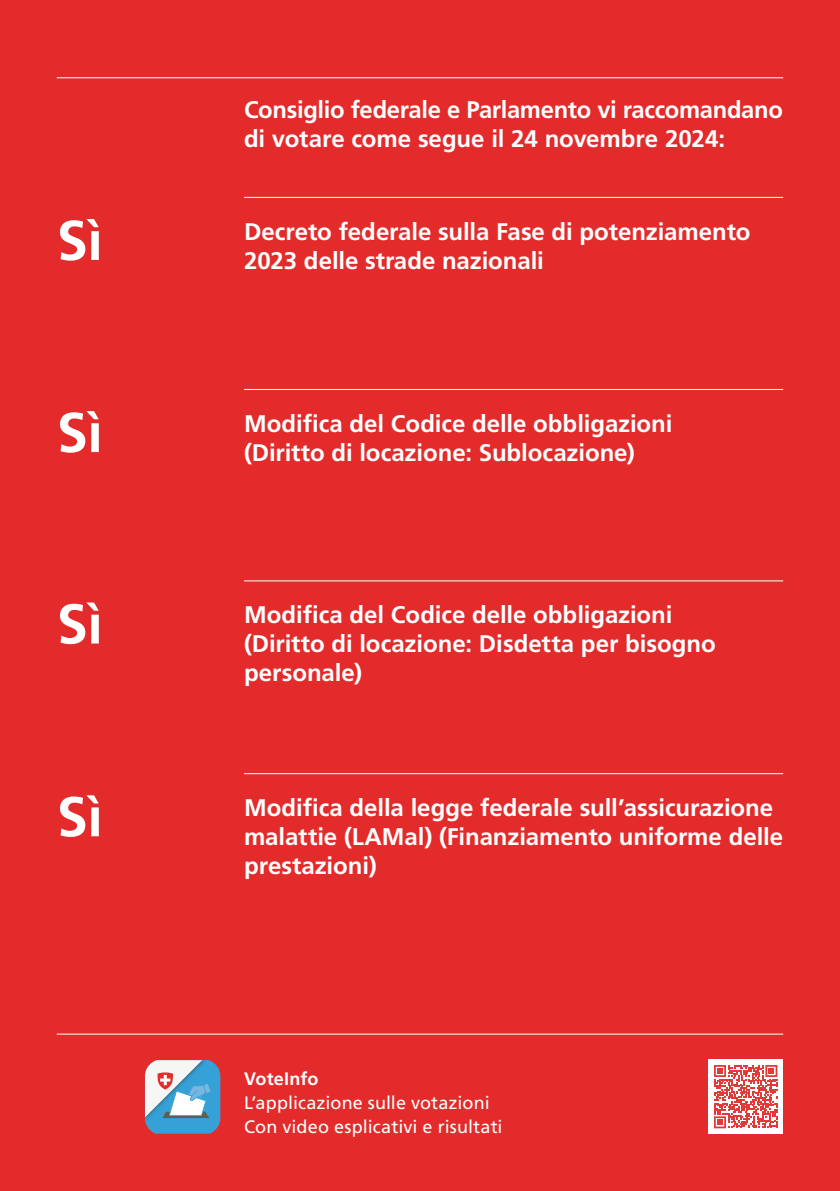
<style>
.page{position:relative;width:840px;height:1191px;background:#fff}
.page>*{position:absolute;margin:0;border:0;box-sizing:border-box;transform-origin:0 0}
.P_Vorlage_Letzte{font:700 56px "Frutiger LT Pro";letter-spacing:-.01em;color:#fff}
.P_Vorlage_Letzte-2{font:700 24px/29px "Frutiger LT Pro";color:#fff}
.H2_Volkabstimmung_Letzte_Seite{font:700 24px/29px "Frutiger LT Pro";letter-spacing:-.01em;color:#fff}
.P_Text_ohne_Einzug{font:18px/24px "Frutiger LT Pro";letter-spacing:.005em;color:#fff}
.P_Text_ohne_Einzug-2{font:700 18px "Frutiger LT Pro";letter-spacing:.005em;color:#fff}
</style>
<div class="page">
<div style="left:0;top:0;width:839px;height:1191px;background:#e42b2b"></div>
<hr style="left:57px;top:77px;width:725px;height:1px;background:#fff">
<hr style="left:57px;top:1033px;width:725px;height:1px;background:#fff">
<hr style="left:244px;top:197px;width:538px;height:1px;background:#fff">
<hr style="left:244px;top:773px;width:538px;height:1px;background:#fff">
<hr style="left:244px;top:580px;width:538px;height:1px;background:#fff">
<hr style="left:244px;top:389px;width:538px;height:1px;background:#fff">
<svg style="left:145px;top:1060px;width:75px;height:73px;background:#8ab7d3"></svg>
<div style="left:708px;top:1058px;width:74px;height:75px;background:#fff"></div>
<svg style="left:714px;top:1065px;width:63px;height:63px"></svg>
<h2 class="H2_Volkabstimmung_Letzte_Seite" style="left:244px;top:95px;width:540px">Consiglio federale e Parlamento vi raccomandano di votare come segue il 24 novembre 2024:</h2>
<p class="P_Vorlage_Letzte" style="left:57px;top:208px;width:48px">Sì</p>
<p class="P_Vorlage_Letzte-2" style="left:244px;top:217px;width:507px">Decreto federale sulla Fase di potenziamento<br>2023 delle strade nazionali</p>
<p class="P_Vorlage_Letzte" style="left:57px;top:400px;width:48px">Sì</p>
<p class="P_Vorlage_Letzte-2" style="left:244px;top:409px;width:429px">Modifica del Codice delle obbligazioni (Diritto di locazione: Sublocazione)</p>
<p class="P_Vorlage_Letzte" style="left:57px;top:591px;width:48px">Sì</p>
<p class="P_Vorlage_Letzte-2" style="left:244px;top:600px;width:473px">Modifica del Codice delle obbligazioni (Diritto di locazione: Disdetta per bisogno personale)</p>
<p class="P_Vorlage_Letzte" style="left:57px;top:784px;width:48px">Sì</p>
<p class="P_Vorlage_Letzte-2" style="left:244px;top:793px;width:540px">Modifica della legge federale sull’assicurazione malattie (LAMal) (Finanziamento uniforme delle prestazioni)</p>
<p class="P_Text_ohne_Einzug-2" style="left:244px;top:1068px;width:76px">VoteInfo</p>
<p class="P_Text_ohne_Einzug" style="left:244px;top:1091px;width:260px">L’applicazione sulle votazioni<br>Con video esplicativi e risultati</p>
</div>
